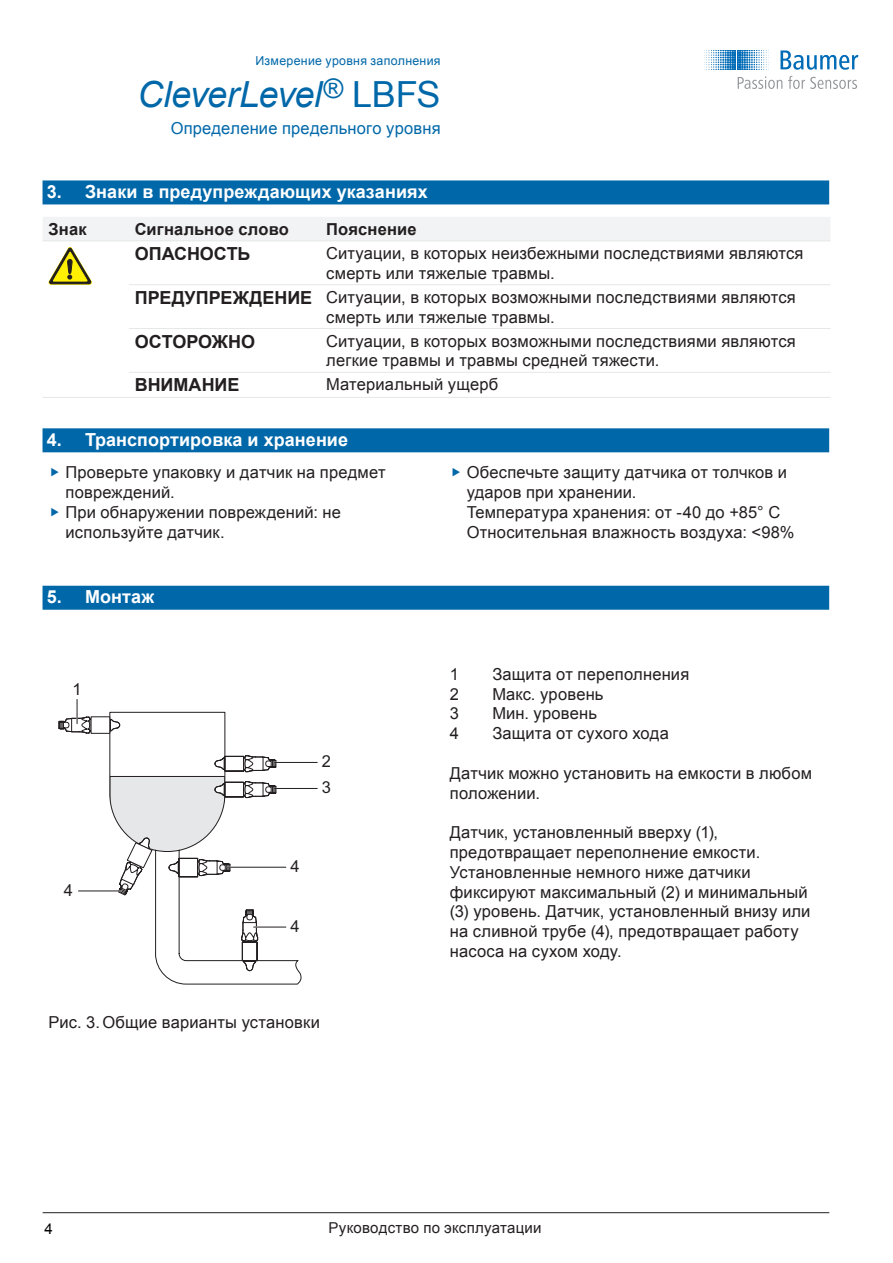
<style>
.page{position:relative;width:893px;height:1263px;background:#fff}
.page>*{position:absolute;margin:0;border:0;box-sizing:border-box;transform-origin:0 0}
.t1{font:italic 36px "Arial";letter-spacing:-.015em;color:#0068a9}
.t2{font:700 18px "Arial";letter-spacing:.005em;color:#fff}
.t3{font:700 18px "Arial";letter-spacing:-.005em;color:#231f20}
.t4{font:16.5px/19.8px "Arial";letter-spacing:.01em;color:#231f20}
.t5{font:16.5px "Arial";letter-spacing:.01em;color:#0068a9}
.t6{font:700 16.5px "Arial";letter-spacing:.01em;color:#231f20}
.t7{font:15px "Arial";letter-spacing:.015em;color:#231f20}
.t8{font:15px "Arial";color:#000}
.t9{font:12.3px "Arial";letter-spacing:.02em;color:#0068a9}
.s1{font-style:normal}
.s2{font-weight:700;font-size:18px}
</style>
<div class="page">
<div style="left:43px;top:180px;width:786px;height:24px;background:#0068a9"></div>
<div style="left:43px;top:428px;width:786px;height:24px;background:#0068a9"></div>
<div style="left:43px;top:586px;width:786px;height:24px;background:#0068a9"></div>
<div style="left:43px;top:217px;width:787px;height:23px;background:#f2f3f4"></div>
<hr style="left:43px;top:397px;width:86px;height:1px;background:#e6e7e9">
<hr style="left:43px;top:240px;width:86px;height:1px;background:#e6e7e9">
<hr style="left:129px;top:240px;width:191px;height:1px;background:#e6e7e9">
<hr style="left:320px;top:240px;width:510px;height:1px;background:#e6e7e9">
<hr style="left:129px;top:284px;width:191px;height:1px;background:#e6e7e9">
<hr style="left:320px;top:284px;width:510px;height:1px;background:#e6e7e9">
<hr style="left:129px;top:328px;width:191px;height:1px;background:#e6e7e9">
<hr style="left:320px;top:328px;width:510px;height:1px;background:#e6e7e9">
<hr style="left:129px;top:372px;width:191px;height:1px;background:#e6e7e9">
<hr style="left:320px;top:372px;width:510px;height:1px;background:#e6e7e9">
<hr style="left:129px;top:397px;width:191px;height:1px;background:#e6e7e9">
<hr style="left:320px;top:397px;width:510px;height:1px;background:#e6e7e9">
<svg style="left:49px;top:247px;width:43px;height:37px"></svg>
<svg style="left:109px;top:711px;width:193px;height:274px"></svg>
<svg style="left:241px;top:904px;width:17px;height:67px"></svg>
<svg style="left:58px;top:715px;width:63px;height:20px"></svg>
<div style="left:91px;top:716px;width:19px;height:18px;background:#fff;border:1px solid #231f20"></div>
<svg style="left:110px;top:754px;width:167px;height:143px"></svg>
<hr style="left:274px;top:762px;width:54px;height:1px;background:#231f20">
<div style="left:318px;top:752px;width:19px;height:19px;background:#fff;border-radius:50%"></div>
<hr style="left:68px;top:890px;width:53px;height:1px;background:#fff">
<hr style="left:68px;top:891px;width:53px;height:1px;background:#231f20">
<div style="left:59px;top:880px;width:19px;height:20px;background:#fff;border-radius:50%"></div>
<hr style="left:76px;top:689px;width:2px;height:35px;background:#fff">
<hr style="left:77px;top:689px;width:1px;height:35px;background:#231f20">
<div style="left:67px;top:680px;width:20px;height:19px;background:#fff;border-radius:50%"></div>
<hr style="left:274px;top:788px;width:54px;height:1px;background:#231f20">
<div style="left:318px;top:778px;width:19px;height:19px;background:#fff;border-radius:50%"></div>
<hr style="left:227px;top:866px;width:70px;height:2px;background:#fff">
<hr style="left:227px;top:867px;width:70px;height:1px;background:#231f20">
<div style="left:286px;top:857px;width:20px;height:19px;background:#fff;border-radius:50%"></div>
<hr style="left:254px;top:926px;width:43px;height:2px;background:#fff">
<hr style="left:254px;top:927px;width:43px;height:1px;background:#231f20">
<div style="left:286px;top:917px;width:20px;height:19px;background:#fff;border-radius:50%"></div>
<hr style="left:43px;top:1212px;width:786px;height:1px;background:#231f20">
<svg style="left:780px;top:50px;width:78px;height:20px"></svg>
<svg style="left:704px;top:50px;width:65px;height:20px"></svg>
<svg style="left:738px;top:76px;width:44px;height:13px"></svg>
<svg style="left:788px;top:76px;width:69px;height:13px"></svg>
<p class="t9" style="left:256px;top:53px;width:187px">Измерение уровня заполнения</p>
<h1 class="t1" style="left:137px;top:72px;width:305px">CleverLevel<sup>®</sup> <span class="s1">LBFS</span></h1>
<p class="t5" style="left:171px;top:118px;width:271px">Определение предельного уровня</p>
<p class="t2" style="left:47px;top:180px;width:383px">3. Знаки в предупреждающих указаниях</p>
<p class="t6" style="left:49px;top:218px;width:40px">Знак</p>
<p class="t6" style="left:135px;top:218px;width:156px">Сигнальное слово</p>
<p class="t6" style="left:326px;top:218px;width:92px">Пояснение</p>
<p class="t3" style="left:135px;top:242px;width:117px">ОПАСНОСТЬ</p>
<p class="t4" style="left:326px;top:243px;width:479px">Ситуации, в которых неизбежными последствиями являются смерть или тяжелые травмы.</p>
<p class="t4" style="left:326px;top:287px;width:471px;text-indent:-191px"><span class="s2">ПРЕДУПРЕЖДЕНИЕ</span> Ситуации, в которых возможными последствиями являются смерть или тяжелые травмы.</p>
<p class="t3" style="left:135px;top:329px;width:122px">ОСТОРОЖНО</p>
<p class="t4" style="left:326px;top:331px;width:471px">Ситуации, в которых возможными последствиями являются легкие травмы и травмы средней тяжести.</p>
<p class="t3" style="left:135px;top:373px;width:106px">ВНИМАНИЕ</p>
<p class="t4" style="left:326px;top:375px;width:173px">Материальный ущерб</p>
<p class="t2" style="left:47px;top:428px;width:303px">4. Транспортировка и хранение</p>
<p class="t4" style="left:66px;top:463px;width:322px">Проверьте упаковку и датчик на предмет повреждений.<br>При обнаружении повреждений: не используйте датчик.</p>
<p class="t4" style="left:467px;top:463px;width:329px">Обеспечьте защиту датчика от толчков и ударов при хранении.<br>Температура хранения: от -40 до +85° C Относительная влажность воздуха: &lt;98%</p>
<p class="t2" style="left:47px;top:585px;width:109px">5. Монтаж</p>
<p class="t4" style="left:72px;top:679px;width:11px">1</p>
<p class="t4" style="left:64px;top:880px;width:11px">4</p>
<p class="t4" style="left:322px;top:752px;width:11px">2</p>
<p class="t4" style="left:322px;top:778px;width:11px">3</p>
<p class="t4" style="left:291px;top:857px;width:11px">4</p>
<p class="t4" style="left:291px;top:916px;width:11px">4</p>
<p class="t4" style="left:49px;top:1012px;width:273px">Рис. 3.Общие варианты установки</p>
<p class="t4" style="left:450px;top:664px;width:11px">1</p>
<p class="t4" style="left:492px;top:664px;width:198px">Защита от переполнения</p>
<p class="t4" style="left:450px;top:684px;width:11px">2</p>
<p class="t4" style="left:492px;top:684px;width:113px">Макс. уровень</p>
<p class="t4" style="left:450px;top:704px;width:11px">3</p>
<p class="t4" style="left:492px;top:704px;width:106px">Мин. уровень</p>
<p class="t4" style="left:450px;top:724px;width:11px">4</p>
<p class="t4" style="left:492px;top:724px;width:178px">Защита от сухого хода</p>
<p class="t4" style="left:450px;top:763px;width:364px">Датчик можно установить на емкости в любом положении.</p>
<p class="t4" style="left:450px;top:823px;width:362px">Датчик, установленный вверху (1), предотвращает переполнение емкости.<br>Установленные немного ниже датчики фиксируют максимальный (2) и минимальный (3) уровень. Датчик, установленный внизу или на сливной трубе (4), предотвращает работу насоса на сухом ходу.</p>
<p class="t8" style="left:44px;top:1218px;width:10px">4</p>
<p class="t7" style="left:329px;top:1218px;width:214px">Руководство по эксплуатации</p>
</div>
